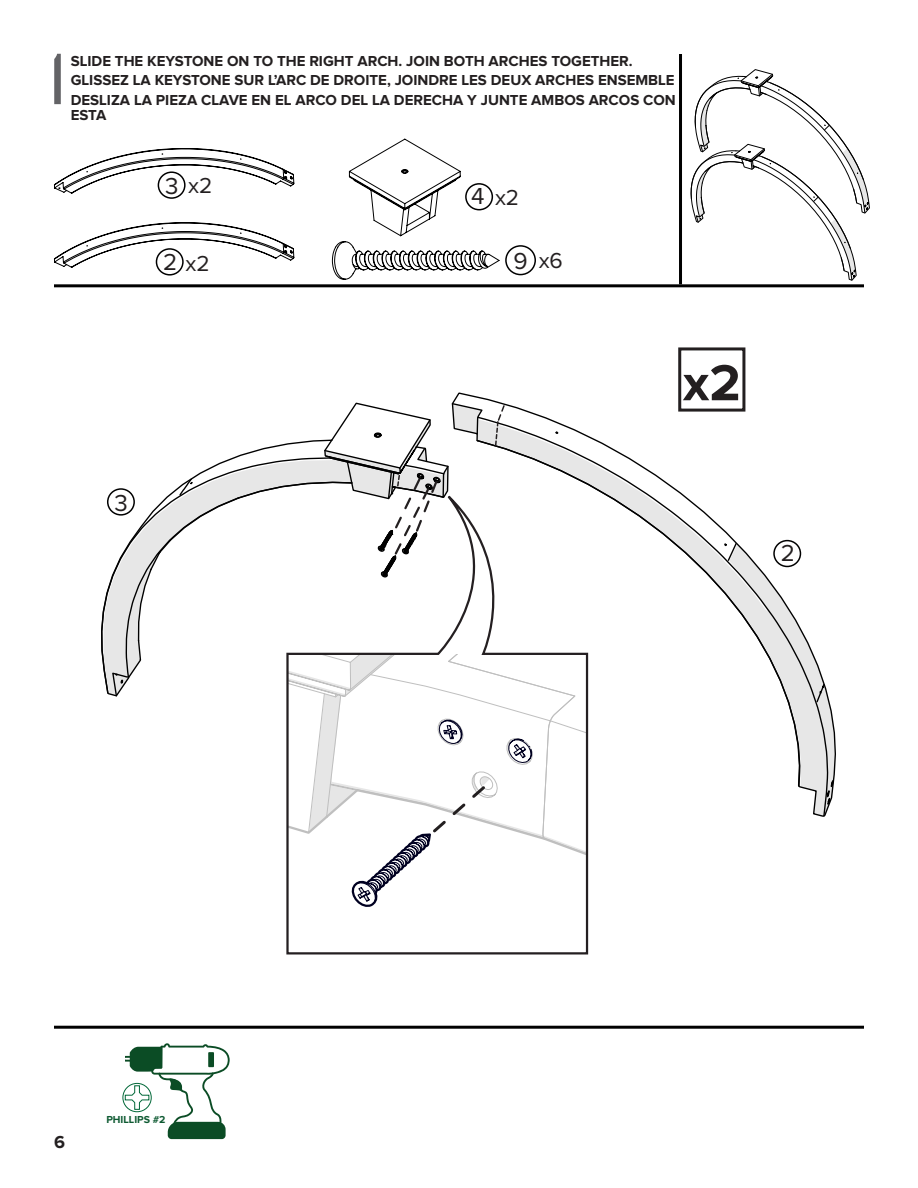
<style>
.page{position:relative;width:918px;height:1188px;background:#fff}
.page>*{position:absolute;margin:0;border:0;box-sizing:border-box;transform-origin:0 0}
.Jumbo_Heading{font:600 72px "Rift";color:#636366}
.t1{font:700 52.5px "Proxima Nova";color:#231f20}
.t2{font:24px "Proxima Nova";color:#231f20}
.Body_Paragraph{font:22.5px "Proxima Nova";color:#231f20}
.t3{font:700 18px "Proxima Nova";color:#231f20}
.t4{font:700 15px/15.3px "Proxima Nova";color:#231f20}
.t5{font:700 10.5px "Proxima Nova";color:#0e5a32}
.s1{font-size:24px}
</style>
<div class="page">
<hr style="left:54px;top:284px;width:810px;height:3px;background:#000">
<hr style="left:54px;top:1026px;width:810px;height:3px;background:#000">
<hr style="left:679px;top:54px;width:3px;height:230px;background:#000">
<svg style="left:54px;top:148px;width:241px;height:46px"></svg>
<svg style="left:54px;top:222px;width:241px;height:46px"></svg>
<svg style="left:452px;top:392px;width:384px;height:425px"></svg>
<svg style="left:101px;top:439px;width:222px;height:258px"></svg>
<svg style="left:285px;top:493px;width:304px;height:462px"></svg>
<svg style="left:288px;top:655px;width:299px;height:298px"></svg>
<svg style="left:331px;top:138px;width:169px;height:142px"></svg>
<svg style="left:691px;top:69px;width:179px;height:212px"></svg>
<div style="left:158px;top:171px;width:28px;height:28px;border:2px solid #000;border-radius:50%"></div>
<div style="left:156px;top:248px;width:28px;height:28px;border:2px solid #000;border-radius:50%"></div>
<div style="left:465px;top:183px;width:28px;height:27px;border:2px solid #000;border-radius:50%"></div>
<div style="left:678px;top:347px;width:67px;height:65px;border:3px solid #231f20"></div>
<div style="left:505px;top:245px;width:31px;height:30px;border:2px solid #000;border-radius:50%"></div>
<div style="left:107px;top:488px;width:28px;height:28px;border:2px solid #000;border-radius:50%"></div>
<div style="left:773px;top:540px;width:28px;height:27px;border:2px solid #000;border-radius:50%"></div>
<svg style="left:494px;top:404px;width:12px;height:43px"></svg>
<svg style="left:323px;top:402px;width:161px;height:184px"></svg>
<div style="left:123px;top:1083px;width:29px;height:29px;border:1px solid #006838;border-radius:50%"></div>
<svg style="left:125px;top:1043px;width:105px;height:96px"></svg>
<p class="Jumbo_Heading" style="left:50px;top:28px;width:18px">1</p>
<p class="t4" style="left:71px;top:54px;width:563px">SLIDE THE KEYSTONE ON TO THE RIGHT ARCH. JOIN BOTH ARCHES TOGETHER.</p>
<p class="t4" style="left:71px;top:73px;width:605px">GLISSEZ LA KEYSTONE SUR L’ARC DE DROITE, JOINDRE LES DEUX ARCHES ENSEMBLE</p>
<p class="t4" style="left:71px;top:93px;width:607px">DESLIZA LA PIEZA CLAVE EN EL ARCO DEL LA DERECHA Y JUNTE AMBOS ARCOS CON<br>ESTA</p>
<p class="Body_Paragraph" style="left:165px;top:175px;width:49px"><span class="s1">3</span> x2</p>
<p class="Body_Paragraph" style="left:471px;top:187px;width:49px"><span class="s1">4</span> x2</p>
<p class="t2" style="left:514px;top:250px;width:16px">9</p>
<p class="Body_Paragraph" style="left:163px;top:253px;width:48px"><span class="s1">2</span> x2</p>
<p class="Body_Paragraph" style="left:539px;top:250px;width:26px">x6</p>
<p class="t2" style="left:114px;top:492px;width:15px">3</p>
<p class="t1" style="left:683px;top:359px;width:59px">x2</p>
<p class="t2" style="left:781px;top:542px;width:16px">2</p>
<p class="t3" style="left:54px;top:1134px;width:12px">6</p>
<p class="t5" style="left:106px;top:1115px;width:61px">PHILLIPS #2</p>
</div>
